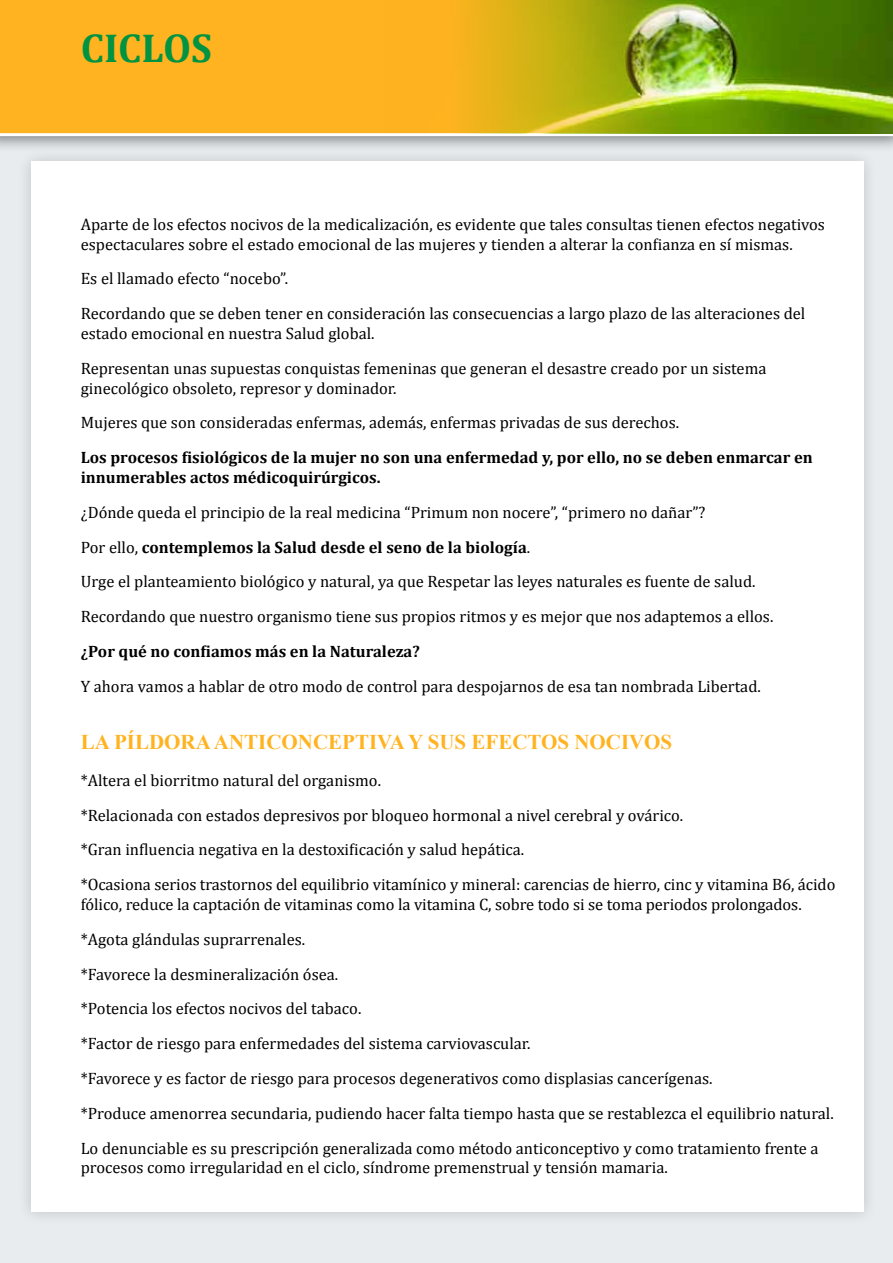
<style>
.page{position:relative;width:893px;height:1263px;background:#fff}
.page>*{position:absolute;margin:0;border:0;box-sizing:border-box;transform-origin:0 0}
.t1{font:700 40.5px "Cambria";color:#009341}
.t2{font:700 21px "Times New Roman";color:#ffb320}
.t3{font:16.5px/34.8px "Cambria";color:#000}
.t4{font:700 16.5px/19.8px "Cambria";color:#000}
.s1{font-weight:700}
</style>
<div class="page">
<div style="left:0;top:96px;width:893px;height:1167px;background:#e8ecee"></div>
<div style="left:17px;top:147px;width:860px;height:1079px;background:#e0e4e6"></div>
<div style="left:31px;top:162px;width:832px;height:1050px;background:#fff"></div>
<div style="left:0;top:0;width:893px;height:153px;background:#000;opacity:.5"></div>
<div style="left:0;top:0;width:893px;height:136px;background:#ffb320"></div>
<img style="left:386px;top:0;width:507px;height:133px">
<h1 class="t1" style="left:81px;top:23px;width:133px">CICLOS</h1>
<p class="t3" style="left:81px;top:214px;width:746px;line-height:19.8px">Aparte de los efectos nocivos de la medicalización, es evidente que tales consultas tienen efectos negativos espectaculares sobre el estado emocional de las mujeres y tienden a alterar la confianza en sí mismas.</p>
<p class="t3" style="left:81px;top:261px;width:726px">Es el llamado efecto “nocebo”.<br>Recordando que se deben tener en consideración las consecuencias a largo plazo de las alteraciones del</p>
<p class="t3" style="left:81px;top:316px;width:687px">estado emocional en nuestra Salud global.<br>Representan unas supuestas conquistas femeninas que generan el desastre creado por un sistema</p>
<p class="t3" style="left:81px;top:370px;width:600px">ginecológico obsoleto, represor y dominador.<br>Mujeres que son consideradas enfermas, además, enfermas privadas de sus derechos.</p>
<p class="t4" style="left:81px;top:447px;width:733px">Los procesos fisiológicos de la mujer no son una enfermedad y, por ello, no se deben enmarcar en innumerables actos médicoquirúrgicos.</p>
<p class="t3" style="left:81px;top:495px;width:694px">¿Dónde queda el principio de la real medicina “Primum non nocere”, “primero no dañar”?<br>Por ello, <span class="s1">contemplemos la Salud desde el seno de la biología</span>.<br>Urge el planteamiento biológico y natural, ya que Respetar las leyes naturales es fuente de salud.<br>Recordando que nuestro organismo tiene sus propios ritmos y es mejor que nos adaptemos a ellos.</p>
<p class="t4" style="left:81px;top:641px;width:341px">¿Por qué no confiamos más en la Naturaleza?</p>
<p class="t3" style="left:81px;top:669px;width:682px">Y ahora vamos a hablar de otro modo de control para despojarnos de esa tan nombrada Libertad.</p>
<p class="t2" style="left:81px;top:727px;width:589px">LA PÍLDORA ANTICONCEPTIVA Y SUS EFECTOS NOCIVOS</p>
<p class="t3" style="left:81px;top:763px;width:756px">*Altera el biorritmo natural del organismo.<br>*Relacionada con estados depresivos por bloqueo hormonal a nivel cerebral y ovárico.<br>*Gran influencia negativa en la destoxificación y salud hepática.<br>*Ocasiona serios trastornos del equilibrio vitamínico y mineral: carencias de hierro, cinc y vitamina B6, ácido</p>
<p class="t3" style="left:81px;top:887px;width:754px">fólico, reduce la captación de vitaminas como la vitamina C, sobre todo si se toma periodos prolongados. *Agota glándulas suprarrenales.<br>*Favorece la desmineralización ósea.<br>*Potencia los efectos nocivos del tabaco.<br>*Factor de riesgo para enfermedades del sistema carviovascular.<br>*Favorece y es factor de riesgo para procesos degenerativos como displasias cancerígenas.<br>*Produce amenorrea secundaria, pudiendo hacer falta tiempo hasta que se restablezca el equilibrio natural.<br>Lo denunciable es su prescripción generalizada como método anticonceptivo y como tratamiento frente a</p>
<p class="t3" style="left:81px;top:1150px;width:588px">procesos como irregularidad en el ciclo, síndrome premenstrual y tensión mamaria.</p>
</div>
